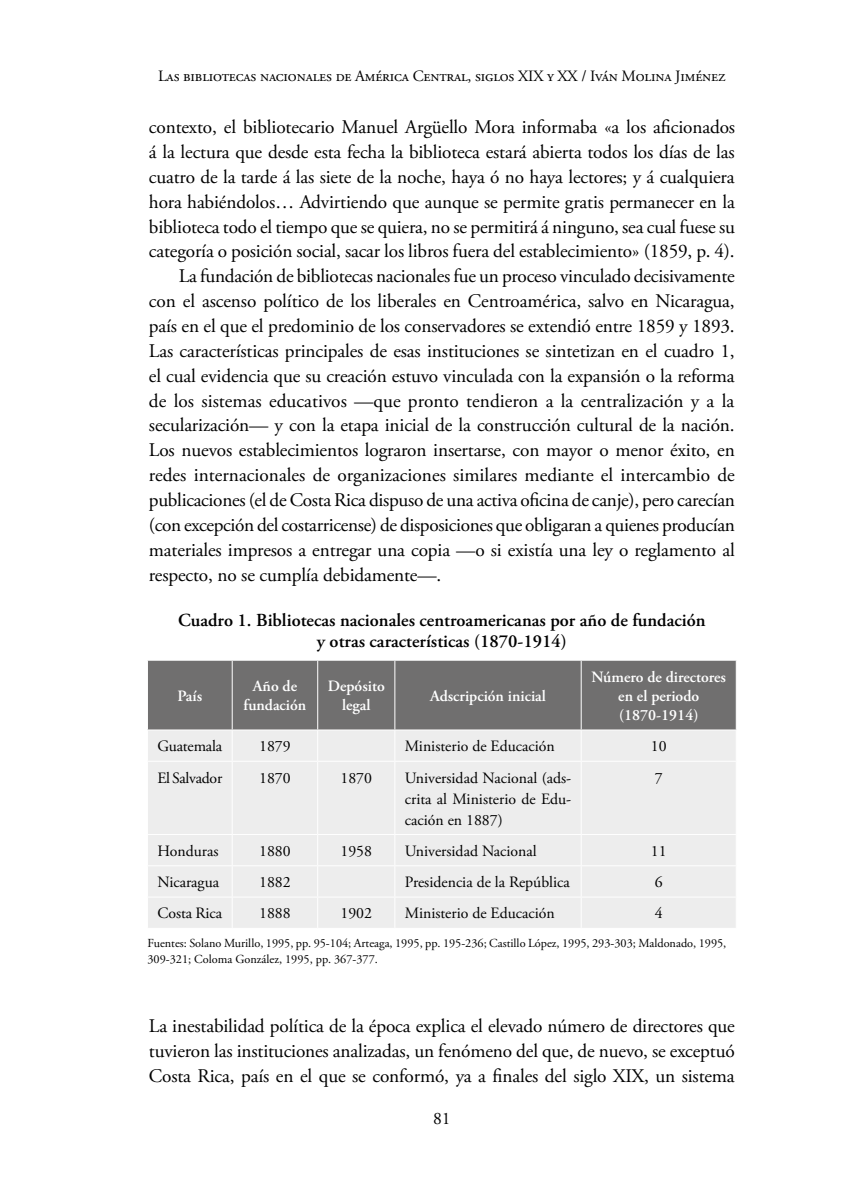
<style>
.page{position:relative;width:844px;height:1191px;background:#fff}
.page>*{position:absolute;margin:0;border:0;box-sizing:border-box;transform-origin:0 0}
.t1{font:19.25px/24.8px "Adobe Garamond Pro";letter-spacing:-.01em;color:#000;text-align:justify}
.t2{font:600 18.38px/21px "Adobe Garamond Pro";color:#000;text-align:center}
.t3{font:17.5px "Adobe Garamond Pro";color:#000}
.t4{font:15.75px/21px "Adobe Garamond Pro";letter-spacing:-.01em;color:#000;text-align:justify}
.t5{font:600 15.75px/19.2px "Adobe Garamond Pro";color:#fff;text-align:center}
.t6{font:12.25px/15.8px "Adobe Garamond Pro";color:#000}
</style>
<div class="page">
<div style="left:148px;top:661px;width:587px;height:68px;background:#706f6f"></div>
<div style="left:148px;top:731px;width:587px;height:197px;background:#ededed"></div>
<hr style="left:232px;top:660px;width:1px;height:69px;background:#fff">
<hr style="left:317px;top:660px;width:1px;height:69px;background:#fff">
<hr style="left:394px;top:660px;width:1px;height:69px;background:#fff">
<hr style="left:580px;top:660px;width:1px;height:69px;background:#fff">
<hr style="left:232px;top:730px;width:1px;height:31px;background:#fff">
<hr style="left:317px;top:730px;width:1px;height:31px;background:#fff">
<hr style="left:394px;top:730px;width:1px;height:31px;background:#fff">
<hr style="left:580px;top:730px;width:1px;height:31px;background:#fff">
<hr style="left:147px;top:761px;width:85px;height:1px;background:#fff">
<hr style="left:232px;top:761px;width:85px;height:1px;background:#fff">
<hr style="left:232px;top:761px;width:1px;height:73px;background:#fff">
<hr style="left:317px;top:761px;width:78px;height:1px;background:#fff">
<hr style="left:317px;top:761px;width:1px;height:73px;background:#fff">
<hr style="left:395px;top:761px;width:186px;height:1px;background:#fff">
<hr style="left:394px;top:761px;width:1px;height:73px;background:#fff">
<hr style="left:581px;top:761px;width:155px;height:1px;background:#fff">
<hr style="left:580px;top:761px;width:1px;height:73px;background:#fff">
<hr style="left:147px;top:834px;width:85px;height:1px;background:#fff">
<hr style="left:232px;top:834px;width:85px;height:1px;background:#fff">
<hr style="left:232px;top:835px;width:1px;height:30px;background:#fff">
<hr style="left:317px;top:834px;width:78px;height:1px;background:#fff">
<hr style="left:317px;top:835px;width:1px;height:30px;background:#fff">
<hr style="left:395px;top:834px;width:186px;height:1px;background:#fff">
<hr style="left:394px;top:835px;width:1px;height:30px;background:#fff">
<hr style="left:581px;top:834px;width:155px;height:1px;background:#fff">
<hr style="left:580px;top:835px;width:1px;height:30px;background:#fff">
<hr style="left:147px;top:865px;width:85px;height:1px;background:#fff">
<hr style="left:232px;top:865px;width:85px;height:1px;background:#fff">
<hr style="left:232px;top:866px;width:1px;height:30px;background:#fff">
<hr style="left:317px;top:865px;width:78px;height:1px;background:#fff">
<hr style="left:317px;top:866px;width:1px;height:30px;background:#fff">
<hr style="left:395px;top:865px;width:186px;height:1px;background:#fff">
<hr style="left:394px;top:866px;width:1px;height:30px;background:#fff">
<hr style="left:581px;top:865px;width:155px;height:1px;background:#fff">
<hr style="left:580px;top:866px;width:1px;height:30px;background:#fff">
<hr style="left:147px;top:896px;width:85px;height:1px;background:#fff">
<hr style="left:232px;top:896px;width:85px;height:1px;background:#fff">
<hr style="left:232px;top:897px;width:1px;height:31px;background:#fff">
<hr style="left:317px;top:896px;width:78px;height:1px;background:#fff">
<hr style="left:317px;top:897px;width:1px;height:31px;background:#fff">
<hr style="left:395px;top:896px;width:186px;height:1px;background:#fff">
<hr style="left:394px;top:897px;width:1px;height:31px;background:#fff">
<hr style="left:581px;top:896px;width:155px;height:1px;background:#fff">
<hr style="left:580px;top:897px;width:1px;height:31px;background:#fff">
<p class="t4" style="left:158px;top:66px;width:569px">Las bibliotecas nacionales de América Central, siglos XIX y XX / Iván Molina Jiménez</p>
<p class="t1" style="left:149px;top:115px;width:587px">contexto, el bibliotecario Manuel Argüello Mora informaba «a los aficionados</p>
<p class="t1" style="left:149px;top:140px;width:587px">á la lectura que desde esta fecha la biblioteca estará abierta todos los días de las</p>
<p class="t1" style="left:149px;top:165px;width:587px">cuatro de la tarde á las siete de la noche, haya ó no haya lectores; y á cualquiera</p>
<p class="t1" style="left:149px;top:190px;width:587px">hora habiéndolos… Advirtiendo que aunque se permite gratis permanecer en la</p>
<p class="t1" style="left:149px;top:215px;width:587px">biblioteca todo el tiempo que se quiera, no se permitirá á ninguno, sea cual fuese su</p>
<p class="t1" style="left:149px;top:239px;width:587px">categoría o posición social, sacar los libros fuera del establecimiento» (1859, p. 4).</p>
<p class="t1" style="left:179px;top:264px;width:557px">La fundación de bibliotecas nacionales fue un proceso vinculado decisivamente</p>
<p class="t1" style="left:149px;top:289px;width:587px">con el ascenso político de los liberales en Centroamérica, salvo en Nicaragua,</p>
<p class="t1" style="left:149px;top:314px;width:587px">país en el que el predominio de los conservadores se extendió entre 1859 y 1893.</p>
<p class="t1" style="left:149px;top:339px;width:587px">Las características principales de esas instituciones se sintetizan en el cuadro 1,</p>
<p class="t1" style="left:149px;top:364px;width:587px">el cual evidencia que su creación estuvo vinculada con la expansión o la reforma</p>
<p class="t1" style="left:149px;top:389px;width:587px">de los sistemas educativos —que pronto tendieron a la centralización y a la</p>
<p class="t1" style="left:149px;top:413px;width:587px">secularización— y con la etapa inicial de la construcción cultural de la nación.</p>
<p class="t1" style="left:149px;top:438px;width:587px">Los nuevos establecimientos lograron insertarse, con mayor o menor éxito, en</p>
<p class="t1" style="left:149px;top:463px;width:587px">redes internacionales de organizaciones similares mediante el intercambio de</p>
<p class="t1" style="left:149px;top:488px;width:587px">publicaciones (el de Costa Rica dispuso de una activa oficina de canje), pero carecían</p>
<p class="t1" style="left:149px;top:513px;width:587px">(con excepción del costarricense) de disposiciones que obligaran a quienes producían</p>
<p class="t1" style="left:149px;top:538px;width:587px">materiales impresos a entregar una copia —o si existía una ley o reglamento al</p>
<p class="t1" style="left:149px;top:562px;width:294px">respecto, no se cumplía debidamente—.</p>
<p class="t2" style="left:178px;top:610px;width:529px">Cuadro 1. Bibliotecas nacionales centroamericanas por año de fundación y otras características (1870-1914)</p>
<p class="t5" style="left:177px;top:686px;width:26px">País</p>
<p class="t5" style="left:243px;top:676px;width:64px">Año de fundación</p>
<p class="t5" style="left:327px;top:676px;width:59px">Depósito legal</p>
<p class="t5" style="left:430px;top:686px;width:117px">Adscripción inicial</p>
<p class="t5" style="left:591px;top:667px;width:136px">Número de directores en el periodo (1870-1914)</p>
<p class="t4" style="left:157px;top:736px;width:66px">Guatemala</p>
<p class="t4" style="left:259px;top:736px;width:33px">1879</p>
<p class="t4" style="left:404px;top:736px;width:151px">Ministerio de Educación</p>
<p class="t4" style="left:650px;top:736px;width:17px">10</p>
<p class="t4" style="left:157px;top:767px;width:66px">El Salvador</p>
<p class="t4" style="left:259px;top:767px;width:33px">1870</p>
<p class="t4" style="left:340px;top:767px;width:33px">1870</p>
<p class="t4" style="left:404px;top:767px;width:168px">Universidad Nacional (ads&shy;crita al Ministerio de Edu&shy;cación en 1887)</p>
<p class="t4" style="left:654px;top:767px;width:9px">7</p>
<p class="t4" style="left:157px;top:841px;width:63px">Honduras</p>
<p class="t4" style="left:259px;top:841px;width:33px">1880</p>
<p class="t4" style="left:340px;top:841px;width:33px">1958</p>
<p class="t4" style="left:404px;top:841px;width:133px">Universidad Nacional</p>
<p class="t4" style="left:650px;top:841px;width:17px">11</p>
<p class="t4" style="left:157px;top:872px;width:63px">Nicaragua</p>
<p class="t4" style="left:259px;top:872px;width:33px">1882</p>
<p class="t4" style="left:404px;top:872px;width:167px">Presidencia de la República</p>
<p class="t4" style="left:654px;top:872px;width:9px">6</p>
<p class="t4" style="left:157px;top:903px;width:67px">Costa Rica</p>
<p class="t4" style="left:259px;top:903px;width:33px">1888</p>
<p class="t4" style="left:340px;top:903px;width:33px">1902</p>
<p class="t4" style="left:404px;top:903px;width:151px">Ministerio de Educación</p>
<p class="t4" style="left:654px;top:903px;width:9px">4</p>
<p class="t6" style="left:147px;top:935px;width:580px">Fuentes: Solano Murillo, 1995, pp. 95-104; Arteaga, 1995, pp. 195-236; Castillo López, 1995, 293-303; Maldonado, 1995,<br>309-321; Coloma González, 1995, pp. 367-377.</p>
<p class="t1" style="left:149px;top:1014px;width:587px">La inestabilidad política de la época explica el elevado número de directores que tuvieron las instituciones analizadas, un fenómeno del que, de nuevo, se exceptuó Costa Rica, país en el que se conformó, ya a finales del siglo XIX, un sistema</p>
<p class="t3" style="left:433px;top:1108px;width:19px">81</p>
</div>
